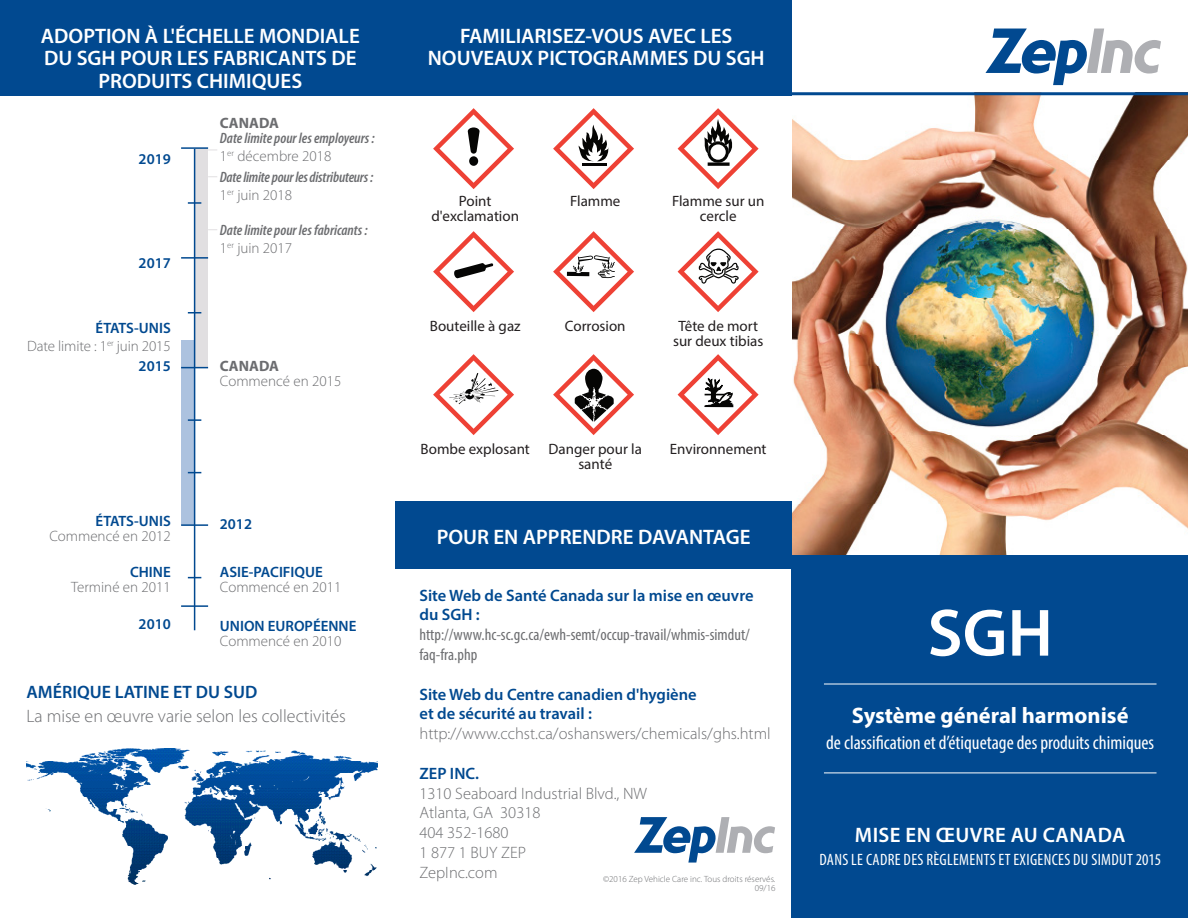
<style>
.page{position:relative;width:1188px;height:918px;background:#fff}
.page>*{position:absolute;margin:0;border:0;box-sizing:border-box;transform-origin:0 0}
.t1{font:600 67.5px "Myriad Pro";color:#fff}
.t2{font:700 22.5px "Myriad Pro";color:#fff}
.t3{font:600 21px/22.5px "Myriad Pro";color:#fff;text-align:center}
.t4{font:600 21px "Myriad Pro";letter-spacing:.02em;color:#fff}
.t5{font:condensed 19.5px "Myriad Pro";color:#fff}
.t6{font:300 18px "Myriad Pro";color:#6c6d70}
.t7{font:600 18px "Myriad Pro";color:#014990}
.t8{font:300 16.5px "Myriad Pro";color:#6c6d70}
.t9{font:600 16.5px/19.8px "Myriad Pro";color:#014990}
.t10{font:condensed 16.5px/19.8px "Myriad Pro";color:#6c6d70}
.t11{font:condensed 16.5px "Myriad Pro";letter-spacing:.02em;color:#fff}
.t12{font:15px/15px "Myriad Pro";color:#231f20;text-align:center}
.t13{font:italic 600 condensed 15px/18px "Myriad Pro";color:#6c6d70}
.t14{font:300 15px "Myriad Pro";color:#6c6d70}
.t15{font:600 15px "Myriad Pro";color:#014990}
.t16{font:700 15px "Myriad Pro";color:#6c6d70}
.t17{font:300 9px/9px "Myriad Pro";color:#6c6d70;text-align:right}
.s1{font-weight:300;font-style:normal;font-stretch:normal}
</style>
<div class="page">
<img style="left:792px;top:95px;width:396px;height:461px">
<div style="left:181px;top:340px;width:13px;height:184px;background:#acc2df"></div>
<div style="left:195px;top:149px;width:13px;height:218px;background:#e1dfe1"></div>
<div style="left:792px;top:556px;width:396px;height:362px;background:#014990"></div>
<svg style="left:986px;top:29px;width:175px;height:56px"></svg>
<div style="left:0;top:0;width:792px;height:95px;background:#014990"></div>
<div style="left:395px;top:501px;width:397px;height:67px;background:#014990"></div>
<svg style="left:433px;top:108px;width:81px;height:81px"></svg>
<svg style="left:433px;top:231px;width:81px;height:81px"></svg>
<svg style="left:433px;top:354px;width:81px;height:81px"></svg>
<svg style="left:553px;top:108px;width:81px;height:81px"></svg>
<hr style="left:582px;top:164px;width:24px;height:2px;background:#050504">
<svg style="left:553px;top:231px;width:81px;height:81px"></svg>
<svg style="left:553px;top:354px;width:81px;height:81px"></svg>
<svg style="left:678px;top:108px;width:81px;height:81px"></svg>
<svg style="left:678px;top:231px;width:81px;height:81px"></svg>
<svg style="left:678px;top:354px;width:81px;height:81px"></svg>
<svg style="left:634px;top:817px;width:141px;height:46px"></svg>
<hr style="left:27px;top:92px;width:1161px;height:3px;background:#014990">
<hr style="left:824px;top:684px;width:333px;height:1px;background:#fff">
<hr style="left:824px;top:773px;width:333px;height:1px;background:#fff">
<hr style="left:194px;top:149px;width:1px;height:481px;background:#014990">
<hr style="left:181px;top:605px;width:27px;height:2px;background:#014990">
<hr style="left:181px;top:524px;width:27px;height:2px;background:#014990">
<svg style="left:188px;top:577px;width:13px;height:1px"></svg>
<svg style="left:188px;top:472px;width:13px;height:1px"></svg>
<svg style="left:188px;top:419px;width:13px;height:2px"></svg>
<svg style="left:181px;top:367px;width:27px;height:1px"></svg>
<svg style="left:188px;top:312px;width:13px;height:1px"></svg>
<svg style="left:188px;top:202px;width:13px;height:2px"></svg>
<hr style="left:181px;top:257px;width:27px;height:2px;background:#014990">
<hr style="left:181px;top:147px;width:27px;height:2px;background:#014990">
<img style="left:26px;top:749px;width:351px;height:136px">
<p class="t3" style="left:41px;top:24px;width:320px">ADOPTION À L'ÉCHELLE MONDIALE<br>DU SGH POUR LES FABRICANTS DE<br>PRODUITS CHIMIQUES</p>
<p class="t3" style="left:428px;top:24px;width:339px">FAMILIARISEZ-VOUS AVEC LES<br>NOUVEAUX PICTOGRAMMES DU SGH</p>
<p class="t15" style="left:139px;top:150px;width:34px">2019</p>
<p class="t15" style="left:139px;top:253px;width:34px">2017</p>
<p class="t15" style="left:96px;top:319px;width:77px">ÉTATS-UNIS</p>
<p class="t14" style="left:27px;top:337px;width:145px">Date limite : 1<sup>er</sup> juin 2015</p>
<p class="t15" style="left:139px;top:357px;width:34px">2015</p>
<p class="t16" style="left:220px;top:114px;width:61px">CANADA</p>
<p class="t13" style="left:220px;top:129px;width:156px">Date limite pour les employeurs :<br><span class="s1">1</span><sup>er</sup> <span class="s1">décembre 2018</span></p>
<p class="t13" style="left:220px;top:168px;width:155px">Date limite pour les distributeurs :<br><span class="s1">1</span><sup>er</sup> <span class="s1">juin 2018</span></p>
<p class="t13" style="left:220px;top:221px;width:149px">Date limite pour les fabricants :<br><span class="s1">1</span><sup>er</sup> <span class="s1">juin 2017</span></p>
<p class="t16" style="left:220px;top:356px;width:61px">CANADA</p>
<p class="t14" style="left:220px;top:372px;width:123px">Commencé en 2015</p>
<p class="t15" style="left:96px;top:511px;width:77px">ÉTATS-UNIS</p>
<p class="t14" style="left:49px;top:527px;width:123px">Commencé en 2012</p>
<p class="t15" style="left:130px;top:562px;width:42px">CHINE</p>
<p class="t14" style="left:71px;top:578px;width:101px">Terminé en 2011</p>
<p class="t15" style="left:220px;top:514px;width:34px">2012</p>
<p class="t15" style="left:220px;top:562px;width:104px">ASIE-PACIFIQUE</p>
<p class="t14" style="left:220px;top:578px;width:123px">Commencé en 2011</p>
<p class="t15" style="left:139px;top:615px;width:34px">2010</p>
<p class="t15" style="left:220px;top:616px;width:138px">UNION EUROPÉENNE</p>
<p class="t14" style="left:220px;top:632px;width:123px">Commencé en 2010</p>
<p class="t7" style="left:27px;top:681px;width:232px">AMÉRIQUE LATINE ET DU SUD</p>
<p class="t6" style="left:27px;top:705px;width:321px">La mise en œuvre varie selon les collectivités</p>
<p class="t12" style="left:431px;top:193px;width:89px">Point d'exclamation</p>
<p class="t12" style="left:570px;top:193px;width:52px">Flamme</p>
<p class="t12" style="left:672px;top:193px;width:94px">Flamme sur un cercle</p>
<p class="t12" style="left:430px;top:318px;width:92px">Bouteille à gaz</p>
<p class="t12" style="left:565px;top:318px;width:62px">Corrosion</p>
<p class="t12" style="left:673px;top:318px;width:92px">Tête de mort sur deux tibias</p>
<p class="t12" style="left:421px;top:441px;width:111px">Bombe explosant</p>
<p class="t12" style="left:549px;top:441px;width:95px">Danger pour la santé</p>
<p class="t12" style="left:670px;top:441px;width:98px">Environnement</p>
<p class="t3" style="left:437px;top:525px;width:315px">POUR EN APPRENDRE DAVANTAGE</p>
<p class="t9" style="left:420px;top:585px;width:336px">Site Web de Santé Canada sur la mise en œuvre du SGH :</p>
<p class="t10" style="left:420px;top:625px;width:332px">http://www.hc-sc.gc.ca/ewh-semt/occup-travail/whmis-simdut/ faq-fra.php</p>
<p class="t9" style="left:420px;top:684px;width:279px">Site Web du Centre canadien d'hygiène et de sécurité au travail :</p>
<p class="t8" style="left:420px;top:724px;width:353px">http://www.cchst.ca/oshanswers/chemicals/ghs.html</p>
<p class="t9" style="left:420px;top:763px;width:61px">ZEP INC.</p>
<p class="t8" style="left:420px;top:783px;width:229px">1310 Seaboard Industrial Blvd., NW</p>
<p class="t8" style="left:420px;top:803px;width:123px">Atlanta, GA 30318</p>
<p class="t8" style="left:420px;top:823px;width:91px">404 352-1680</p>
<p class="t8" style="left:420px;top:843px;width:108px">1 877 1 BUY ZEP</p>
<p class="t8" style="left:420px;top:862px;width:80px">ZepInc.com</p>
<p class="t17" style="left:603px;top:874px;width:174px">©2016 Zep Vehicle Care inc. Tous droits réservés.<br>09/16</p>
<p class="t1" style="left:928px;top:590px;width:127px">SGH</p>
<p class="t2" style="left:852px;top:700px;width:278px">Système général harmonisé</p>
<p class="t5" style="left:826px;top:730px;width:330px">de classification et d’étiquetage des produits chimiques</p>
<p class="t4" style="left:855px;top:822px;width:272px">MISE EN ŒUVRE AU CANADA</p>
<p class="t11" style="left:820px;top:849px;width:343px">DANS LE CADRE DES RÈGLEMENTS ET EXIGENCES DU SIMDUT 2015</p>
</div>
